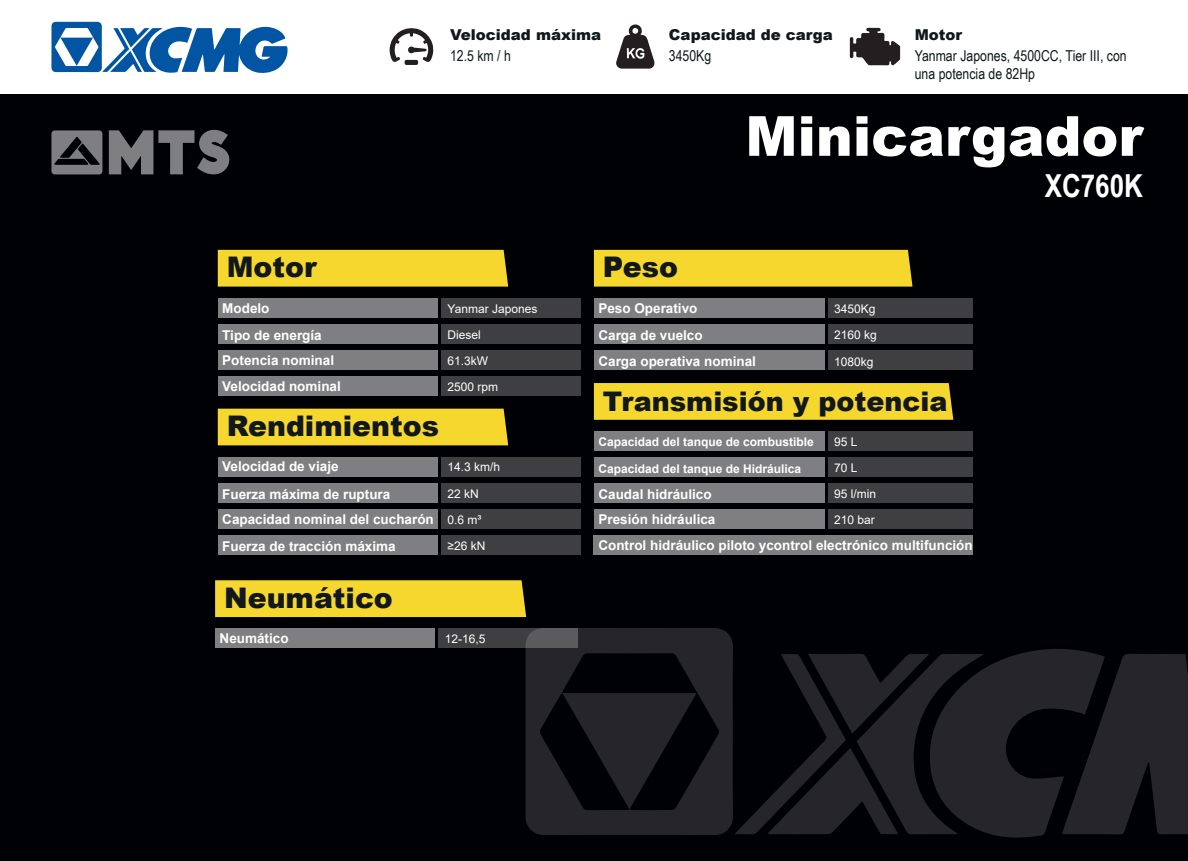
<style>
.page{position:relative;width:1188px;height:861px;background:#fff}
.page>*{position:absolute;margin:0;border:0;box-sizing:border-box;transform-origin:0 0}
.t1{font:900 55.2px "Arial";color:#fff}
.t2{font:700 31.65px "Arial Narrow";color:#fff}
.t3{font:900 28.35px "Arial";color:#11181b}
.t4{font:900 27px "Arial";color:#11181b}
.t5{font:15px/18px "Arial Narrow";color:#11181b}
.t6{font:900 15px "Arial";color:#11181b}
.t7{font:700 13.5px/27.3px "Arial";color:#fff}
.t8{font:12px/26.2px "Arial";color:#fff}
.t9{font:700 12px "Arial";color:#fff}
.s1{font-weight:400;font-size:12px}
</style>
<div class="page">
<div style="left:0;top:2px;width:1188px;height:858px;background:#000105"></div>
<div style="left:0;top:0;width:1188px;height:93px;background:#fff"></div>
<svg style="left:850px;top:27px;width:50px;height:39px"></svg>
<svg style="left:616px;top:25px;width:39px;height:44px"></svg>
<svg style="left:390px;top:28px;width:43px;height:37px"></svg>
<svg style="left:525px;top:628px;width:208px;height:206px;fill:#26262a"></svg>
<svg style="left:735px;top:649px;width:453px;height:189px"></svg>
<div style="left:441px;top:298px;width:140px;height:19px;background:#3f3f42"></div>
<div style="left:441px;top:324px;width:140px;height:19px;background:#3f3f42"></div>
<div style="left:441px;top:350px;width:140px;height:19px;background:#3f3f42"></div>
<div style="left:441px;top:376px;width:140px;height:19px;background:#3f3f42"></div>
<div style="left:218px;top:250px;width:290px;height:36px;background:#f6d72d"></div>
<div style="left:218px;top:298px;width:219px;height:19px;background:#7f7f81"></div>
<div style="left:218px;top:324px;width:219px;height:19px;background:#7f7f81"></div>
<div style="left:218px;top:350px;width:219px;height:19px;background:#7f7f81"></div>
<div style="left:218px;top:376px;width:219px;height:19px;background:#7f7f81"></div>
<div style="left:441px;top:456px;width:140px;height:20px;background:#3f3f42"></div>
<div style="left:441px;top:482px;width:140px;height:20px;background:#3f3f42"></div>
<div style="left:441px;top:508px;width:140px;height:20px;background:#3f3f42"></div>
<div style="left:218px;top:408px;width:290px;height:37px;background:#f6d72d"></div>
<div style="left:218px;top:456px;width:219px;height:20px;background:#7f7f81"></div>
<div style="left:218px;top:482px;width:219px;height:20px;background:#7f7f81"></div>
<div style="left:218px;top:508px;width:219px;height:20px;background:#7f7f81"></div>
<div style="left:218px;top:535px;width:219px;height:19px;background:#7f7f81"></div>
<div style="left:441px;top:535px;width:140px;height:19px;background:#3f3f42"></div>
<svg style="left:438px;top:628px;width:140px;height:19px;background:#48484b"></svg>
<div style="left:215px;top:580px;width:311px;height:36px;background:#f6d72d"></div>
<div style="left:215px;top:628px;width:219px;height:19px;background:#7f7f81"></div>
<div style="left:594px;top:298px;width:230px;height:19px;background:#7f7f81"></div>
<div style="left:828px;top:298px;width:145px;height:19px;background:#3f3f42"></div>
<div style="left:828px;top:350px;width:145px;height:20px;background:#3f3f42"></div>
<div style="left:594px;top:350px;width:230px;height:20px;background:#7f7f81"></div>
<div style="left:594px;top:250px;width:318px;height:36px;background:#f6d72d"></div>
<div style="left:594px;top:509px;width:230px;height:19px;background:#7f7f81"></div>
<div style="left:594px;top:483px;width:230px;height:19px;background:#7f7f81"></div>
<div style="left:828px;top:431px;width:145px;height:19px;background:#3f3f42"></div>
<div style="left:828px;top:483px;width:145px;height:19px;background:#3f3f42"></div>
<div style="left:828px;top:509px;width:145px;height:19px;background:#3f3f42"></div>
<div style="left:594px;top:431px;width:230px;height:19px;background:#7f7f81"></div>
<div style="left:594px;top:383px;width:359px;height:36px;background:#f6d72d"></div>
<div style="left:594px;top:535px;width:379px;height:19px;background:#7f7f81"></div>
<div style="left:594px;top:457px;width:230px;height:19px;background:#7f7f81"></div>
<div style="left:828px;top:457px;width:145px;height:19px;background:#3f3f42"></div>
<div style="left:828px;top:324px;width:145px;height:19px;background:#3f3f42"></div>
<div style="left:594px;top:324px;width:230px;height:19px;background:#7f7f81"></div>
<svg style="left:51px;top:22px;width:237px;height:51px"></svg>
<svg style="left:109px;top:130px;width:120px;height:44px"></svg>
<svg style="left:51px;top:130px;width:51px;height:44px"></svg>
<p class="t6" style="left:450px;top:24px;width:152px">Velocidad máxima</p>
<p class="t5" style="left:450px;top:46px;width:62px">12.5 km / h</p>
<p class="t6" style="left:669px;top:24px;width:165px">Capacidad de carga</p>
<p class="t5" style="left:669px;top:46px;width:44px">3450Kg</p>
<p class="t6" style="left:914px;top:24px;width:49px">Motor</p>
<p class="t5" style="left:914px;top:46px;width:213px">Yanmar Japones, 4500CC, Tier III, con una potencia de 82Hp</p>
<h1 class="t1" style="left:745px;top:96px;width:399px">Minicargador</h1>
<h2 class="t2" style="left:1044px;top:162px;width:100px">XC760K</h2>
<h3 class="t3" style="left:227px;top:246px;width:91px">Motor</h3>
<p class="t7" style="left:222px;top:294px;width:101px">Modelo<br>Tipo de energía</p>
<p class="t7" style="left:222px;top:347px;width:120px;line-height:26.1px">Potencia nominal<br>Velocidad nominal</p>
<p class="t8" style="left:447px;top:347px;width:52px">61.3kW<br>2500 rpm</p>
<p class="t8" style="left:447px;top:295px;width:91px">Yanmar Japones<br>Diesel</p>
<h3 class="t3" style="left:227px;top:405px;width:214px">Rendimientos</h3>
<p class="t7" style="left:222px;top:453px;width:170px">Velocidad de viaje<br>Fuerza máxima de ruptura</p>
<p class="t7" style="left:222px;top:505px;width:261px">Capacidad nominal del cucharón <span class="s1">0.6 m³</span></p>
<p class="t8" style="left:447px;top:454px;width:54px">14.3 km/h<br>22 kN</p>
<p class="t7" style="left:222px;top:532px;width:175px">Fuerza de tracción máxima</p>
<p class="t8" style="left:447px;top:532px;width:39px">≥26 kN</p>
<h3 class="t3" style="left:224px;top:577px;width:170px">Neumático</h3>
<p class="t7" style="left:220px;top:624px;width:71px">Neumático</p>
<p class="t8" style="left:445px;top:625px;width:42px">12-16,5</p>
<h3 class="t3" style="left:603px;top:246px;width:76px">Peso</h3>
<p class="t7" style="left:598px;top:294px;width:101px">Peso Operativo</p>
<p class="t8" style="left:834px;top:295px;width:43px">3450Kg</p>
<p class="t7" style="left:598px;top:321px;width:106px">Carga de vuelco</p>
<p class="t8" style="left:834px;top:321px;width:44px">2160 kg</p>
<p class="t7" style="left:598px;top:348px;width:159px">Carga operativa nominal</p>
<h3 class="t4" style="left:603px;top:381px;width:346px">Transmisión y potencia</h3>
<p class="t9" style="left:598px;top:433px;width:217px">Capacidad del tanque de combustible</p>
<p class="t8" style="left:834px;top:348px;width:41px">1080kg</p>
<p class="t8" style="left:834px;top:428px;width:25px">95 L</p>
<p class="t9" style="left:598px;top:460px;width:204px">Capacidad del tanque de Hidráulica</p>
<p class="t8" style="left:834px;top:454px;width:25px">70 L</p>
<p class="t7" style="left:598px;top:480px;width:115px">Caudal hidráulico</p>
<p class="t8" style="left:834px;top:480px;width:44px">95 l/min</p>
<p class="t7" style="left:598px;top:505px;width:119px">Presión hidráulica</p>
<p class="t8" style="left:834px;top:506px;width:42px">210 bar</p>
<p class="t7" style="left:598px;top:531px;width:376px">Control hidráulico piloto ycontrol electrónico multifunción</p>
</div>
